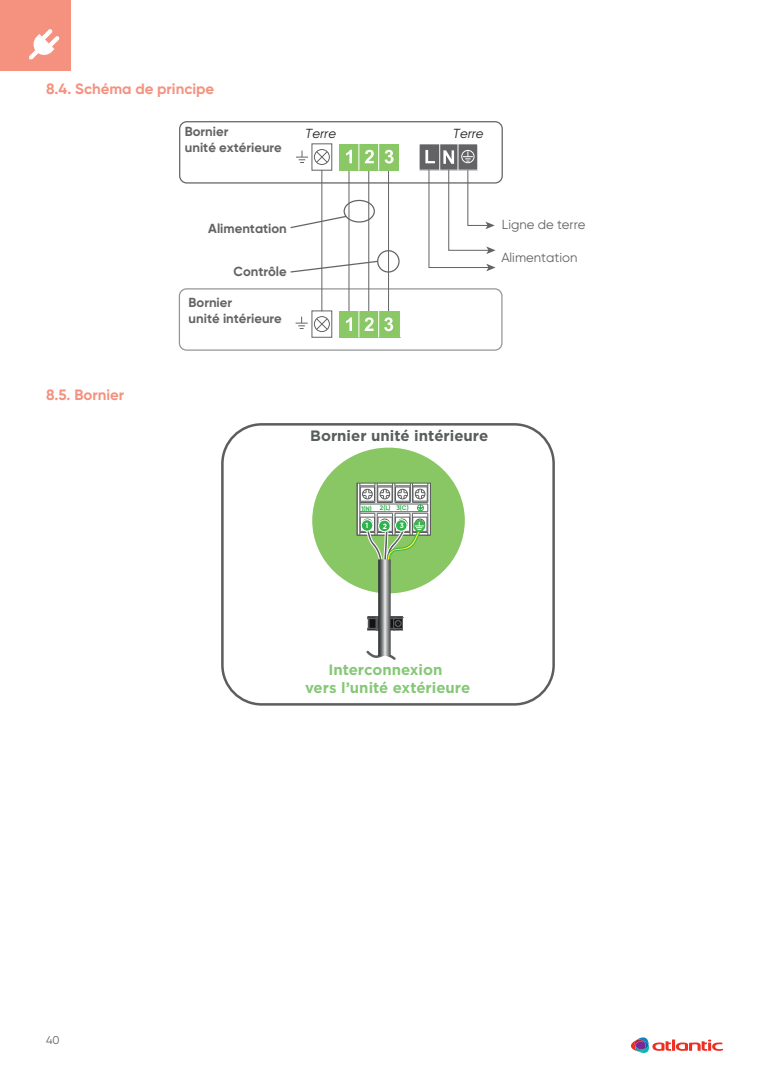
<style>
.page{position:relative;width:780px;height:1088px;background:#fff}
.page>*{position:absolute;margin:0;border:0;box-sizing:border-box;transform-origin:0 0}
.t1{font:700 15px/18px "Gotham";color:#86c878;text-align:center}
.t2{font:700 15px "Gilroy";color:#f5927f}
.t3{font:700 15px "Gotham";color:#595d5d}
.t4{font:700 13.12px/15.8px "Gilroy";color:#636366}
.t5{font:13.12px "Gilroy";color:#636366}
.t6{font:italic 13.12px "Gilroy";color:#231f20}
.t7{font:11.25px "Gilroy";color:#636366}
.t8{font:700 7.5px "Gotham";color:#fff;scale:.9 1}
.t9{font:700 6.5px "Gilroy";color:#2cb34b}
</style>
<div class="page">
<div style="left:0;top:0;width:71px;height:71px;background:#f5927f"></div>
<svg style="left:29px;top:29px;width:31px;height:30px"></svg>
<svg style="left:631px;top:1037px;width:92px;height:16px"></svg>
<div style="left:419px;top:144px;width:58px;height:26px;background:#636366"></div>
<div style="left:179px;top:288px;width:323px;height:63px;border:1px solid #939598;border-radius:7px"></div>
<div style="left:179px;top:121px;width:324px;height:63px;border:1px solid #636366;border-radius:7px"></div>
<hr style="left:321px;top:170px;width:1px;height:141px;background:#636366">
<div style="left:311px;top:144px;width:21px;height:26px;border:1px solid #636366"></div>
<hr style="left:388px;top:170px;width:1px;height:141px;background:#636366">
<hr style="left:368px;top:170px;width:1px;height:141px;background:#636366">
<hr style="left:348px;top:170px;width:1px;height:141px;background:#636366">
<svg style="left:295px;top:317px;width:12px;height:12px"></svg>
<div style="left:311px;top:311px;width:21px;height:27px;border:1px solid #636366"></div>
<div style="left:314px;top:316px;width:16px;height:16px;border:1px solid #636366;border-radius:50%"></div>
<svg style="left:316px;top:318px;width:12px;height:12px"></svg>
<div style="left:314px;top:149px;width:15px;height:16px;border:1px solid #636366;border-radius:50%"></div>
<svg style="left:316px;top:151px;width:12px;height:12px"></svg>
<svg style="left:296px;top:151px;width:12px;height:12px"></svg>
<div style="left:339px;top:144px;width:60px;height:26px;background:#89c865"></div>
<svg style="left:346px;top:150px;width:6px;height:13px"></svg>
<svg style="left:365px;top:144px;width:28px;height:26px"></svg>
<svg style="left:358px;top:144px;width:1px;height:26px"></svg>
<div style="left:339px;top:311px;width:61px;height:26px;background:#89c865"></div>
<svg style="left:346px;top:317px;width:6px;height:14px"></svg>
<svg style="left:358px;top:311px;width:35px;height:26px"></svg>
<svg style="left:425px;top:144px;width:70px;height:127px"></svg>
<div style="left:343px;top:200px;width:32px;height:23px;border:1px solid #636366;border-radius:50%"></div>
<div style="left:377px;top:250px;width:22px;height:23px;border:1px solid #636366;border-radius:50%"></div>
<svg style="left:290px;top:215px;width:57px;height:14px"></svg>
<svg style="left:290px;top:260px;width:89px;height:13px"></svg>
<div style="left:312px;top:448px;width:153px;height:145px;background:#88c764;border-radius:50%"></div>
<div style="left:221px;top:423px;width:333px;height:282px;border:2px solid #5b5d5e;border-radius:39px"></div>
<hr style="left:359px;top:483px;width:1px;height:52px;background:#5b5d5e">
<hr style="left:357px;top:483px;width:1px;height:52px;background:#5b5d5e">
<hr style="left:430px;top:483px;width:1px;height:52px;background:#5b5d5e">
<hr style="left:357px;top:535px;width:73px;height:1px;background:#5b5d5e">
<svg style="left:367px;top:616px;width:36px;height:15px"></svg>
<svg style="left:366px;top:648px;width:30px;height:12px"></svg>
<svg style="left:378px;top:593px;width:12px;height:63px"></svg>
<svg style="left:360px;top:483px;width:68px;height:110px"></svg>
<p class="t2" style="left:46px;top:79px;width:169px">8.4. Schéma de principe</p>
<p class="t4" style="left:185px;top:123px;width:98px">Bornier<br>unité extérieure</p>
<p class="t6" style="left:305px;top:125px;width:32px">Terre</p>
<p class="t6" style="left:453px;top:125px;width:32px">Terre</p>
<p class="t4" style="left:208px;top:221px;width:80px">Alimentation</p>
<p class="t5" style="left:502px;top:216px;width:85px">Ligne de terre</p>
<p class="t2" style="left:46px;top:385px;width:80px">8.5. Bornier</p>
<p class="t4" style="left:233px;top:263px;width:55px">Contrôle</p>
<p class="t4" style="left:189px;top:294px;width:95px">Bornier<br>unité intérieure</p>
<p class="t5" style="left:501px;top:249px;width:77px">Alimentation</p>
<p class="t3" style="left:310px;top:425px;width:180px">Bornier unité intérieure</p>
<p class="t9" style="left:361px;top:504px;width:49px">1(N) 2(L) 3(C)</p>
<p class="t8" style="left:365px;top:520px;width:5px">1</p>
<p class="t8" style="left:383px;top:521px;width:6px">2</p>
<p class="t8" style="left:399px;top:520px;width:6px">3</p>
<p class="t1" style="left:305px;top:660px;width:167px">Interconnexion<br>vers l’unité extérieure</p>
<p class="t7" style="left:46px;top:1033px;width:15px">40</p>
</div>
